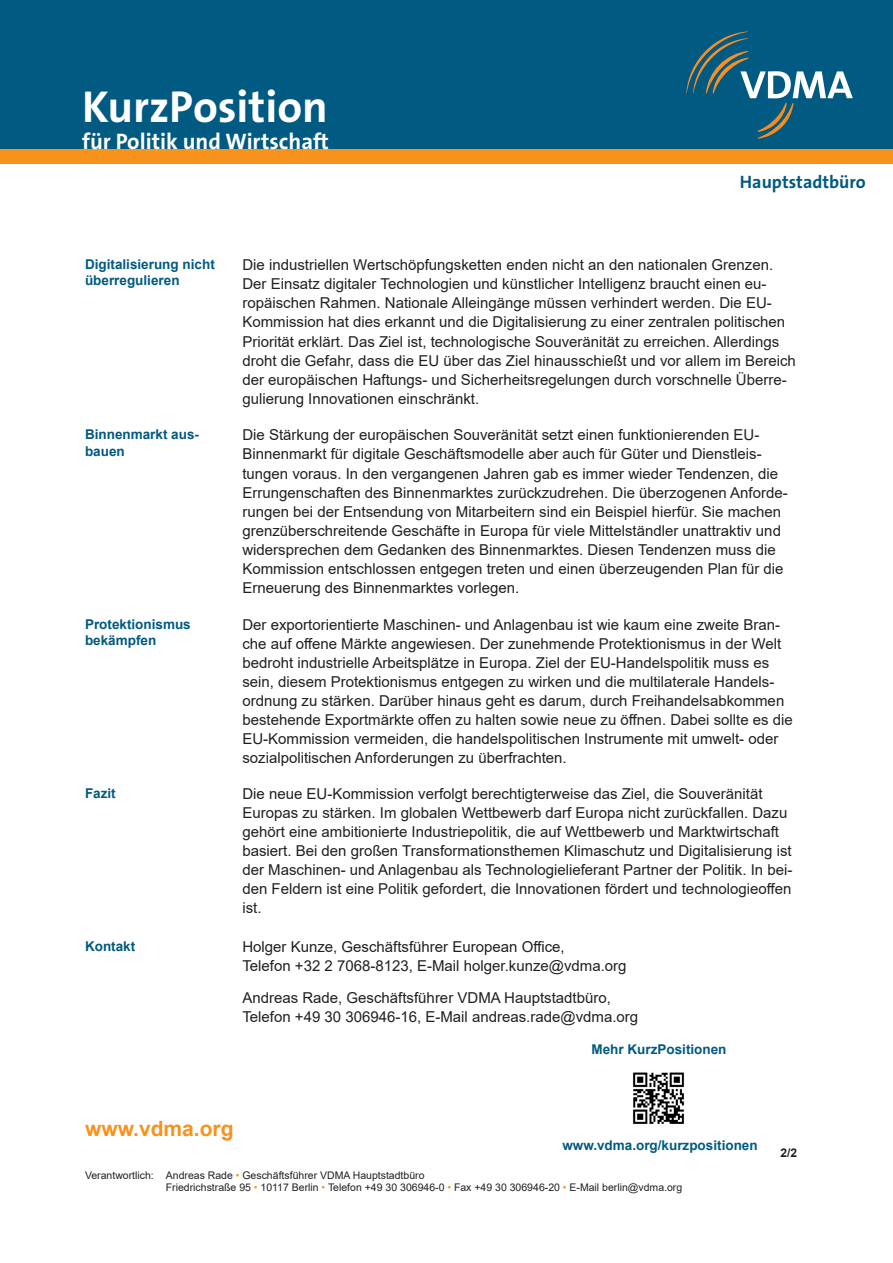
<style>
.page{position:relative;width:893px;height:1263px;background:#fff}
.page>*{position:absolute;margin:0;border:0;box-sizing:border-box;transform-origin:0 0}
.t1{font:700 45px "The Sans B7";color:#fff}
.t2{font:700 22.5px "The Sans B7";color:#fff}
.URL{font:700 21px "Arial";color:#f7931d}
.t3{font:700 18px "The Sans B7";color:#005a81}
.Fliestext{font:15px/19px "Arial";color:#231f20}
.Kontakt{font:15px "Arial";color:#231f20}
.Randbemerkung{font:700 13.5px/16.2px "Arial";color:#005a81}
.Randbemerkung-2{font:700 12px "Arial";color:#231f20}
.Fußzeile{font:10.5px/12px "Arial";color:#231f20}
.s1{color:#f7931d}
</style>
<div class="page">
<div style="left:0;top:0;width:893px;height:149px;background:#005a81"></div>
<div style="left:0;top:149px;width:893px;height:15px;background:#f7931d"></div>
<svg style="left:686px;top:31px;width:167px;height:108px"></svg>
<img style="left:633px;top:1072px;width:52px;height:52px">
<p class="t1" style="left:82px;top:83px;width:247px">KurzPosition</p>
<p class="t2" style="left:82px;top:130px;width:248px">für Politik und Wirtschaft</p>
<p class="t3" style="left:740px;top:172px;width:127px">Hauptstadtbüro</p>
<p class="Randbemerkung" style="left:85px;top:257px;width:131px">Digitalisierung nicht überregulieren</p>
<p class="Fliestext" style="left:242px;top:255px;width:555px">Die industriellen Wertschöpfungsketten enden nicht an den nationalen Grenzen.<br>Der Einsatz digitaler Technologien und künstlicher Intelligenz braucht einen eu&shy;ropäischen Rahmen. Nationale Alleingänge müssen verhindert werden. Die EU-Kommission hat dies erkannt und die Digitalisierung zu einer zentralen politischen Priorität erklärt. Das Ziel ist, technologische Souveränität zu erreichen. Allerdings droht die Gefahr, dass die EU über das Ziel hinausschießt und vor allem im Bereich der europäischen Haftungs- und Sicherheitsregelungen durch vorschnelle Überre&shy;gulierung Innovationen einschränkt.</p>
<p class="Randbemerkung" style="left:85px;top:427px;width:116px">Binnenmarkt aus&shy;bauen</p>
<p class="Fliestext" style="left:242px;top:425px;width:547px">Die Stärkung der europäischen Souveränität setzt einen funktionierenden EU-Binnenmarkt für digitale Geschäftsmodelle aber auch für Güter und Dienstleis&shy;tungen voraus. In den vergangenen Jahren gab es immer wieder Tendenzen, die Errungenschaften des Binnenmarktes zurückzudrehen. Die überzogenen Anforde&shy;rungen bei der Entsendung von Mitarbeitern sind ein Beispiel hierfür. Sie machen grenzüberschreitende Geschäfte in Europa für viele Mittelständler unattraktiv und widersprechen dem Gedanken des Binnenmarktes. Diesen Tendenzen muss die Kommission entschlossen entgegen treten und einen überzeugenden Plan für die Erneuerung des Binnenmarktes vorlegen.</p>
<p class="Randbemerkung" style="left:85px;top:616px;width:107px">Protektionismus bekämpfen</p>
<p class="Fliestext" style="left:242px;top:615px;width:552px">Der exportorientierte Maschinen- und Anlagenbau ist wie kaum eine zweite Bran&shy;che auf offene Märkte angewiesen. Der zunehmende Protektionismus in der Welt bedroht industrielle Arbeitsplätze in Europa. Ziel der EU-Handelspolitik muss es sein, diesem Protektionismus entgegen zu wirken und die multilaterale Handels&shy;ordnung zu stärken. Darüber hinaus geht es darum, durch Freihandelsabkommen bestehende Exportmärkte offen zu halten sowie neue zu öffnen. Dabei sollte es die EU-Kommission vermeiden, die handelspolitischen Instrumente mit umwelt- oder sozialpolitischen Anforderungen zu überfrachten.</p>
<p class="Randbemerkung" style="left:85px;top:785px;width:32px">Fazit</p>
<p class="Fliestext" style="left:242px;top:784px;width:552px">Die neue EU-Kommission verfolgt berechtigterweise das Ziel, die Souveränität Europas zu stärken. Im globalen Wettbewerb darf Europa nicht zurückfallen. Dazu gehört eine ambitionierte Industriepolitik, die auf Wettbewerb und Marktwirtschaft basiert. Bei den großen Transformationsthemen Klimaschutz und Digitalisierung ist der Maschinen- und Anlagenbau als Technologielieferant Partner der Politik. In bei&shy;den Feldern ist eine Politik gefordert, die Innovationen fördert und technologieoffen ist.</p>
<p class="Randbemerkung" style="left:85px;top:938px;width:52px">Kontakt</p>
<p class="Kontakt" style="left:242px;top:936px;width:324px">Holger Kunze, Geschäftsführer European Office,</p>
<p class="Kontakt" style="left:242px;top:955px;width:386px">Telefon +32 2 7068-8123, E-Mail holger.kunze@vdma.org</p>
<p class="Kontakt" style="left:242px;top:987px;width:370px">Andreas Rade, Geschäftsführer VDMA Hauptstadtbüro,</p>
<p class="Kontakt" style="left:242px;top:1006px;width:397px">Telefon +49 30 306946-16, E-Mail andreas.rade@vdma.org</p>
<p class="Randbemerkung" style="left:591px;top:1041px;width:137px">Mehr KurzPositionen</p>
<p class="URL" style="left:85px;top:1114px;width:150px">www.vdma.org</p>
<p class="Randbemerkung" style="left:562px;top:1137px;width:197px">www.vdma.org/kurzpositionen</p>
<p class="Fußzeile" style="left:166px;top:1170px;width:518px;text-indent:-81px">Verantwortlich: Andreas Rade <span class="s1">•</span> Geschäftsführer VDMA Hauptstadtbüro<br>Friedrichstraße 95 <span class="s1">•</span> 10117 Berlin <span class="s1">•</span> Telefon +49 30 306946-0 <span class="s1">•</span> Fax +49 30 306946-20 <span class="s1">•</span> E-Mail berlin@vdma.org</p>
<p class="Randbemerkung-2" style="left:781px;top:1144px;width:18px">2/2</p>
</div>
